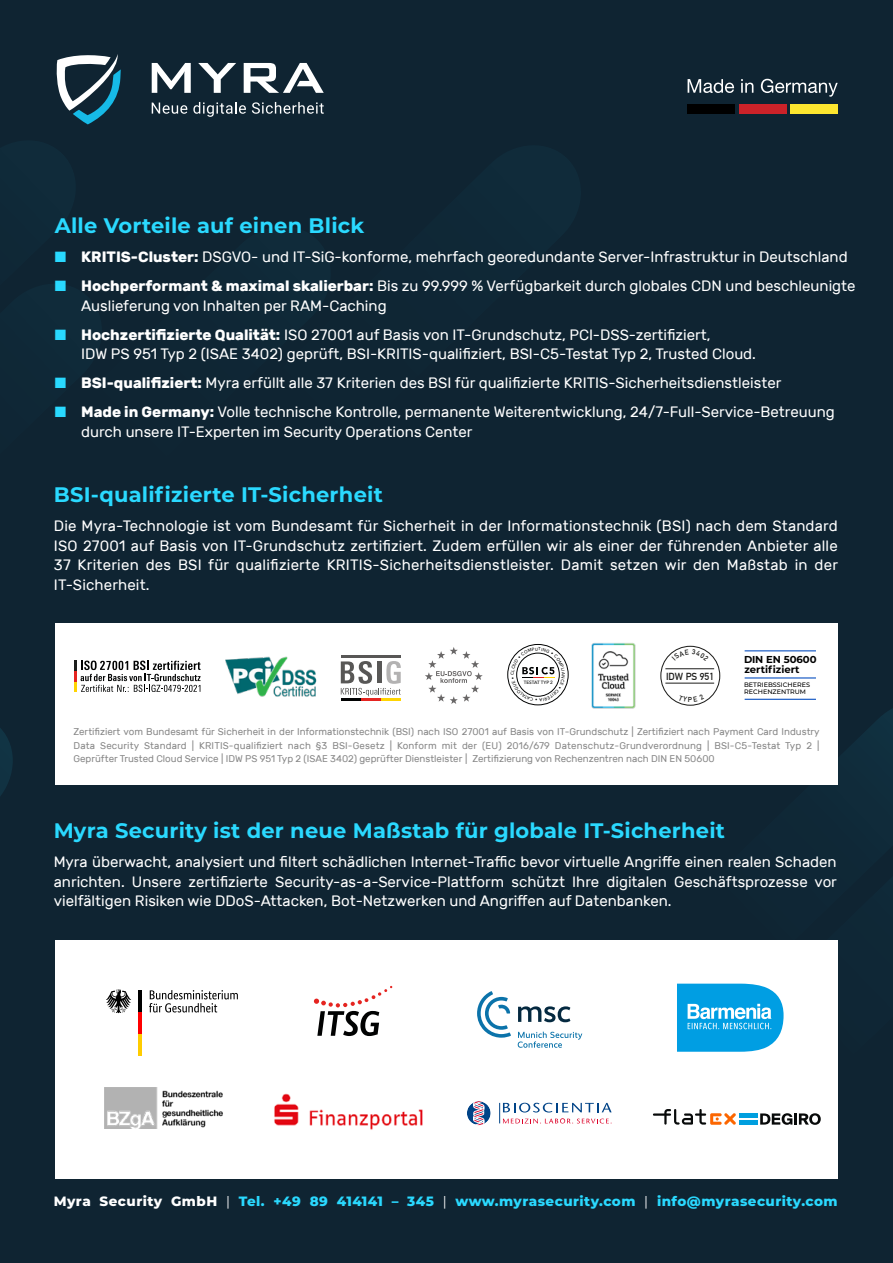
<style>
.page{position:relative;width:893px;height:1263px;background:#0f2432}
.page>*{position:absolute;margin:0;border:0;box-sizing:border-box;transform-origin:0 0}
.t1{font:700 21px "Montserrat";letter-spacing:.01em;color:#2ad9ff}
.t2{font:15px/19.5px "Rubik";color:#fff}
.t3{font:800 13.5px "Montserrat";letter-spacing:.035em;color:#2ad9ff}
.t4{font:700 10.05px/10.4px "Montserrat";color:#000}
.t5{font:700 10.05px "DIN Alternate";color:#1d1d1b}
.t6{font:9.75px/13.5px "Rubik";color:#878787;text-align:justify}
.t7{font:500 6.45px/7.2px "Montserrat";color:#000}
.t8{font:500 4.65px "Avenir Next";color:#010202}
.s1{color:#29d9ff}
.s2{font-weight:700}
.s3{color:#fff}
.s4{font-weight:400;color:#fff}
</style>
<div class="page">
<svg style="left:710px;top:708px;width:183px;height:84px;fill:#102c3b"></svg>
<svg style="left:0;top:728px;width:13px;height:68px"></svg>
<svg style="left:57px;top:54px;width:64px;height:70px"></svg>
<svg style="left:152px;top:63px;width:39px;height:30px"></svg>
<svg style="left:198px;top:63px;width:38px;height:30px"></svg>
<svg style="left:244px;top:63px;width:80px;height:30px"></svg>
<svg style="left:152px;top:103px;width:35px;height:11px"></svg>
<svg style="left:193px;top:102px;width:53px;height:15px"></svg>
<svg style="left:252px;top:102px;width:72px;height:12px"></svg>
<svg style="left:688px;top:79px;width:150px;height:18px"></svg>
<div style="left:688px;top:104px;width:47px;height:10px;background:#000"></div>
<div style="left:739px;top:105px;width:47px;height:9px;background:#cc2229"></div>
<div style="left:791px;top:105px;width:47px;height:9px;background:#fde62f"></div>
<div style="left:55px;top:940px;width:783px;height:238px;background:#fff"></div>
<img style="left:274px;top:1093px;width:149px;height:37px">
<div style="left:55px;top:623px;width:783px;height:161px;background:#fff"></div>
<svg style="left:467px;top:1101px;width:24px;height:24px"></svg>
<svg style="left:499px;top:1103px;width:113px;height:20px"></svg>
<img style="left:104px;top:1087px;width:119px;height:41px">
<svg style="left:149px;top:990px;width:89px;height:22px"></svg>
<svg style="left:106px;top:989px;width:25px;height:24px"></svg>
<hr style="left:138px;top:990px;width:4px;height:22px;background:#000">
<hr style="left:138px;top:1012px;width:4px;height:22px;background:#f00">
<hr style="left:138px;top:1034px;width:4px;height:22px;background:#fc0">
<svg style="left:314px;top:986px;width:78px;height:50px"></svg>
<svg style="left:477px;top:991px;width:34px;height:47px"></svg>
<svg style="left:518px;top:1006px;width:52px;height:16px"></svg>
<svg style="left:518px;top:1032px;width:64px;height:16px"></svg>
<svg style="left:677px;top:983px;width:107px;height:69px;background:#2fb0e8"></svg>
<img style="left:225px;top:656px;width:92px;height:41px">
<svg style="left:425px;top:647px;width:58px;height:57px"></svg>
<img style="left:591px;top:643px;width:45px;height:65px">
<hr style="left:341px;top:656px;width:60px;height:2px;background:#585756">
<hr style="left:341px;top:698px;width:20px;height:2px;background:#010202">
<hr style="left:361px;top:698px;width:20px;height:2px;background:#e52421">
<hr style="left:381px;top:698px;width:20px;height:2px;background:#ffd402">
<svg style="left:341px;top:661px;width:60px;height:35px"></svg>
<svg style="left:74px;top:661px;width:127px;height:31px"></svg>
<div style="left:660px;top:646px;width:60px;height:60px;border:1px solid #1d1d1b;border-radius:50%"></div>
<hr style="left:665px;top:668px;width:49px;height:1px;background:#1d1d1b">
<hr style="left:665px;top:683px;width:49px;height:1px;background:#1d1d1b">
<hr style="left:745px;top:650px;width:70px;height:1px;background:#2060c6">
<hr style="left:745px;top:699px;width:70px;height:1px;background:#2060c6">
<hr style="left:745px;top:677px;width:70px;height:2px;background:#2060c6">
<svg style="left:760px;top:1113px;width:61px;height:12px"></svg>
<div style="left:739px;top:1113px;width:19px;height:5px;background:#009fdf"></div>
<hr style="left:739px;top:1120px;width:19px;height:4px;background:#009fdf">
<svg style="left:653px;top:1109px;width:83px;height:16px"></svg>
<svg style="left:507px;top:644px;width:62px;height:62px"></svg>
<svg style="left:672px;top:649px;width:37px;height:5px"></svg>
<h1 class="t1" style="left:55px;top:210px;width:311px">Alle Vorteile auf einen Blick</h1>
<p class="t2" style="left:55px;top:247px;width:794px"><span class="s1">■</span> <span class="s2">KRITIS-Cluster:</span> DSGVO- und IT-SiG-konforme, mehrfach georedundante Server-Infrastruktur in Deutschland</p>
<p class="t2" style="left:81px;top:276px;width:776px;text-indent:-26px"><span class="s1">■</span> <span class="s2">Hochperformant &amp; maximal skalierbar:</span> Bis zu 99.999 % Verfügbarkeit durch globales CDN und beschleunigte<br>Auslieferung von Inhalten per RAM-Caching</p>
<p class="t2" style="left:81px;top:325px;width:676px;text-indent:-26px"><span class="s1">■</span> <span class="s2">Hochzertifizierte Qualität:</span> ISO 27001 auf Basis von IT-Grundschutz, PCI-DSS-zertifiziert,<br>IDW PS 951 Typ 2 (ISAE 3402) geprüft, BSI-KRITIS-qualifiziert, BSI-C5-Testat Typ 2, Trusted Cloud.</p>
<p class="t2" style="left:55px;top:374px;width:728px"><span class="s1">■</span> <span class="s2">BSI-qualifiziert:</span> Myra erfüllt alle 37 Kriterien des BSI für qualifizierte KRITIS-Sicherheitsdienstleister</p>
<p class="t2" style="left:81px;top:403px;width:755px;text-indent:-26px"><span class="s1">■</span> <span class="s2">Made in Germany:</span> Volle technische Kontrolle, permanente Weiterentwicklung, 24/7-Full-Service-Betreuung durch unsere IT-Experten im Security Operations Center</p>
<h1 class="t1" style="left:54px;top:480px;width:330px">BSI-qualifizierte IT-Sicherheit</h1>
<p class="t2" style="left:54px;top:517px;width:786px;text-align:justify">Die Myra-Technologie ist vom Bundesamt für Sicherheit in der Informationstechnik (BSI) nach dem Standard ISO 27001 auf Basis von IT-Grundschutz zertifiziert. Zudem erfüllen wir als einer der führenden Anbieter alle 37 Kriterien des BSI für qualifizierte KRITIS-Sicherheitsdienstleister. Damit setzen wir den Maßstab in der IT-Sicherheit.</p>
<p class="t8" style="left:524px;top:678px;width:31px">TESTAT TYP 2</p>
<p class="t5" style="left:666px;top:668px;width:50px">IDW PS 951</p>
<p class="t4" style="left:744px;top:653px;width:74px">DIN EN 50600 zertifiziert</p>
<p class="t7" style="left:744px;top:681px;width:67px">BETRIEBSSICHERES<br>RECHENZENTRUM</p>
<p class="t6" style="left:74px;top:725px;width:748px">Zertifiziert vom Bundesamt für Sicherheit in der Informationstechnik (BSI) nach ISO 27001 auf Basis von IT-Grundschutz | Zertifiziert nach Payment Card Industry Data Security Standard | KRITIS-qualifiziert nach §3 BSI-Gesetz | Konform mit der (EU) 2016/679 Datenschutz-Grundverordnung | BSI-C5-Testat Typ 2 | Geprüfter Trusted Cloud Service | IDW PS 951 Typ 2 (ISAE 3402) geprüfter Dienstleister | Zertifizierung von Rechenzentren nach DIN EN 50600</p>
<h1 class="t1" style="left:54px;top:816px;width:673px">Myra Security ist der neue Maßstab für globale IT-Sicherheit</h1>
<p class="t2" style="left:54px;top:853px;width:785px;text-align:justify">Myra überwacht, analysiert und filtert schädlichen Internet-Traffic bevor virtuelle Angriffe einen realen Schaden anrichten. Unsere zertifizierte Security-as-a-Service-Plattform schützt Ihre digitalen Geschäftsprozesse vor vielfältigen Risiken wie DDoS-Attacken, Bot-Netzwerken und Angriffen auf Datenbanken.</p>
<p class="t3" style="left:54px;top:1191px;width:785px"><span class="s3">Myra Security GmbH</span> <span class="s4">|</span> Tel. +49 89 414141 – 345 <span class="s4">|</span> www.myrasecurity.com <span class="s4">|</span> info@myrasecurity.com</p>
</div>
